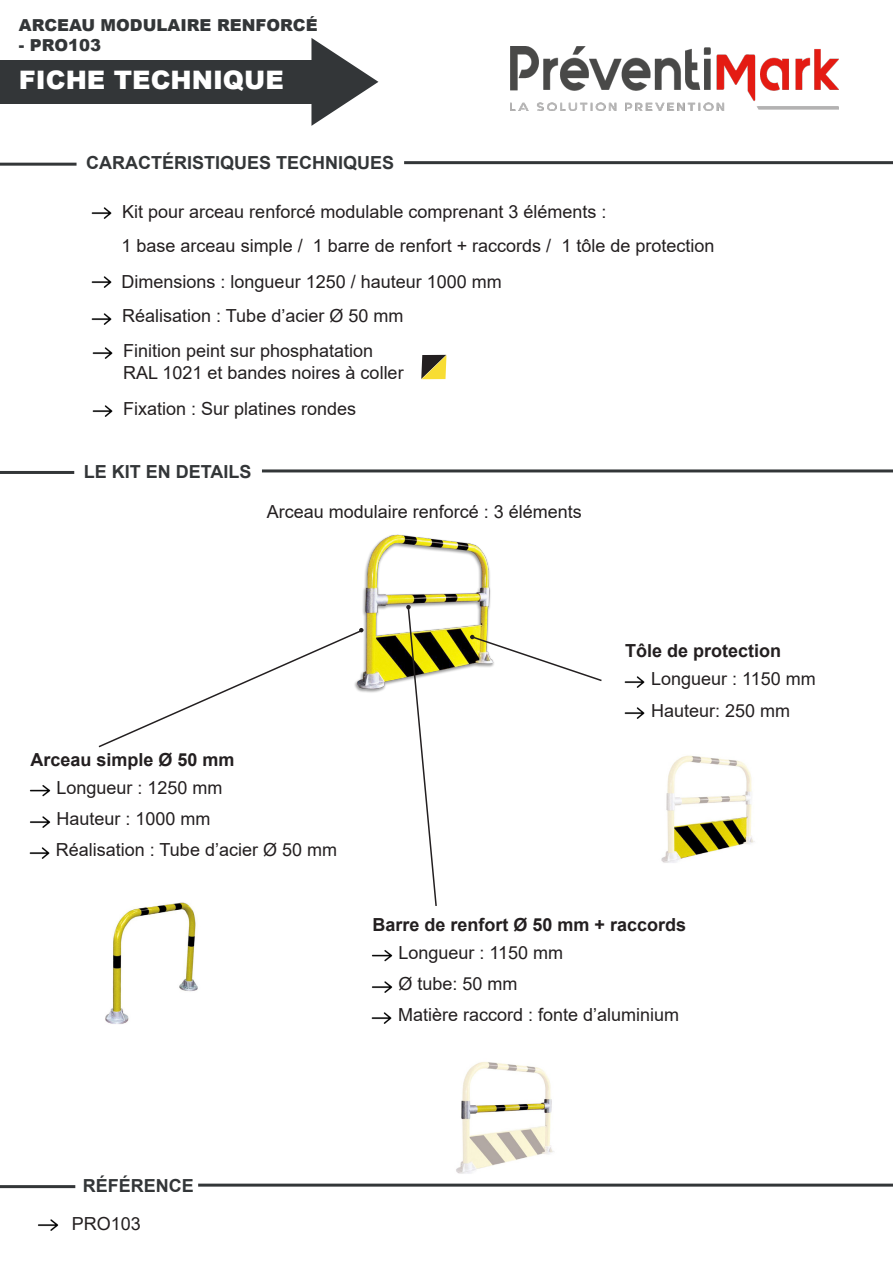
<style>
.page{position:relative;width:893px;height:1263px;background:#fff}
.page>*{position:absolute;margin:0;border:0;box-sizing:border-box;transform-origin:0 0}
.t1{font:900 25.5px "Arial";color:#fff}
.t2{font:18px "Arial";color:#231f20}
.t3{font:700 18px "Arial";color:#231f20}
.t4{font:700 18px "Arial";color:#333638}
.t5{font:900 16.5px "Arial";color:#333638}
</style>
<div class="page">
<div style="left:0;top:60px;width:335px;height:43px;background:#333638"></div>
<svg style="left:311px;top:38px;width:67px;height:88px"></svg>
<img style="left:510px;top:47px;width:329px;height:63px">
<hr style="left:0;top:163px;width:77px;height:3px;background:#333638">
<hr style="left:0;top:471px;width:74px;height:3px;background:#333638">
<hr style="left:0;top:1185px;width:75px;height:3px;background:#333638">
<img style="left:91px;top:207px;width:21px;height:12px">
<img style="left:91px;top:276px;width:21px;height:12px">
<img style="left:91px;top:313px;width:21px;height:12px">
<img style="left:92px;top:405px;width:21px;height:12px">
<img style="left:29px;top:785px;width:22px;height:74px">
<img style="left:38px;top:1219px;width:21px;height:12px">
<img style="left:371px;top:950px;width:22px;height:74px">
<img style="left:624px;top:676px;width:21px;height:43px">
<img style="left:92px;top:347px;width:21px;height:12px">
<hr style="left:262px;top:469px;width:631px;height:3px;background:#333638">
<hr style="left:404px;top:161px;width:489px;height:3px;background:#333638">
<svg style="left:421px;top:355px;width:25px;height:24px"></svg>
<img style="left:362px;top:534px;width:129px;height:159px">
<svg style="left:98px;top:628px;width:266px;height:120px"></svg>
<svg style="left:406px;top:604px;width:32px;height:302px"></svg>
<svg style="left:469px;top:635px;width:133px;height:47px"></svg>
<img style="left:421px;top:1062px;width:169px;height:125px">
<img style="left:661px;top:755px;width:94px;height:108px">
<img style="left:105px;top:902px;width:93px;height:122px">
<hr style="left:198px;top:1183px;width:695px;height:3px;background:#333638">
<p class="t5" style="left:19px;top:14px;width:300px">ARCEAU MODULAIRE RENFORCÉ</p>
<p class="t5" style="left:19px;top:33px;width:84px">- PRO103</p>
<p class="t1" style="left:19px;top:61px;width:266px">FICHE TECHNIQUE</p>
<p class="t4" style="left:86px;top:150px;width:310px">CARACTÉRISTIQUES TECHNIQUES</p>
<p class="t2" style="left:122px;top:200px;width:486px">Kit pour arceau renforcé modulable comprenant 3 éléments :</p>
<p class="t2" style="left:122px;top:234px;width:594px">1 base arceau simple / 1 barre de renfort + raccords / 1 tôle de protection</p>
<p class="t2" style="left:122px;top:269px;width:382px">Dimensions : longueur 1250 / hauteur 1000 mm</p>
<p class="t2" style="left:122px;top:304px;width:283px">Réalisation : Tube d’acier Ø 50 mm</p>
<p class="t2" style="left:123px;top:339px;width:252px">Finition peint sur phosphatation</p>
<p class="t2" style="left:123px;top:360px;width:282px">RAL 1021 et bandes noires à coller</p>
<p class="t2" style="left:123px;top:396px;width:235px">Fixation : Sur platines rondes</p>
<p class="t4" style="left:84px;top:459px;width:169px">LE KIT EN DETAILS</p>
<p class="t2" style="left:267px;top:499px;width:317px">Arceau modulaire renforcé : 3 éléments</p>
<p class="t3" style="left:30px;top:746px;width:206px">Arceau simple Ø 50 mm</p>
<p class="t2" style="left:56px;top:775px;width:168px">Longueur : 1250 mm</p>
<p class="t2" style="left:56px;top:807px;width:156px">Hauteur : 1000 mm</p>
<p class="t2" style="left:56px;top:837px;width:283px">Réalisation : Tube d’acier Ø 50 mm</p>
<p class="t3" style="left:625px;top:638px;width:158px">Tôle de protection</p>
<p class="t2" style="left:651px;top:667px;width:166px">Longueur : 1150 mm</p>
<p class="t2" style="left:651px;top:698px;width:141px">Hauteur: 250 mm</p>
<p class="t3" style="left:372px;top:911px;width:315px">Barre de renfort Ø 50 mm + raccords</p>
<p class="t2" style="left:398px;top:940px;width:166px">Longueur : 1150 mm</p>
<p class="t2" style="left:398px;top:971px;width:121px">Ø tube: 50 mm</p>
<p class="t4" style="left:83px;top:1173px;width:113px">RÉFÉRENCE</p>
<p class="t2" style="left:72px;top:1211px;width:71px">PRO103</p>
<p class="t2" style="left:398px;top:1002px;width:283px">Matière raccord : fonte d’aluminium</p>
</div>
